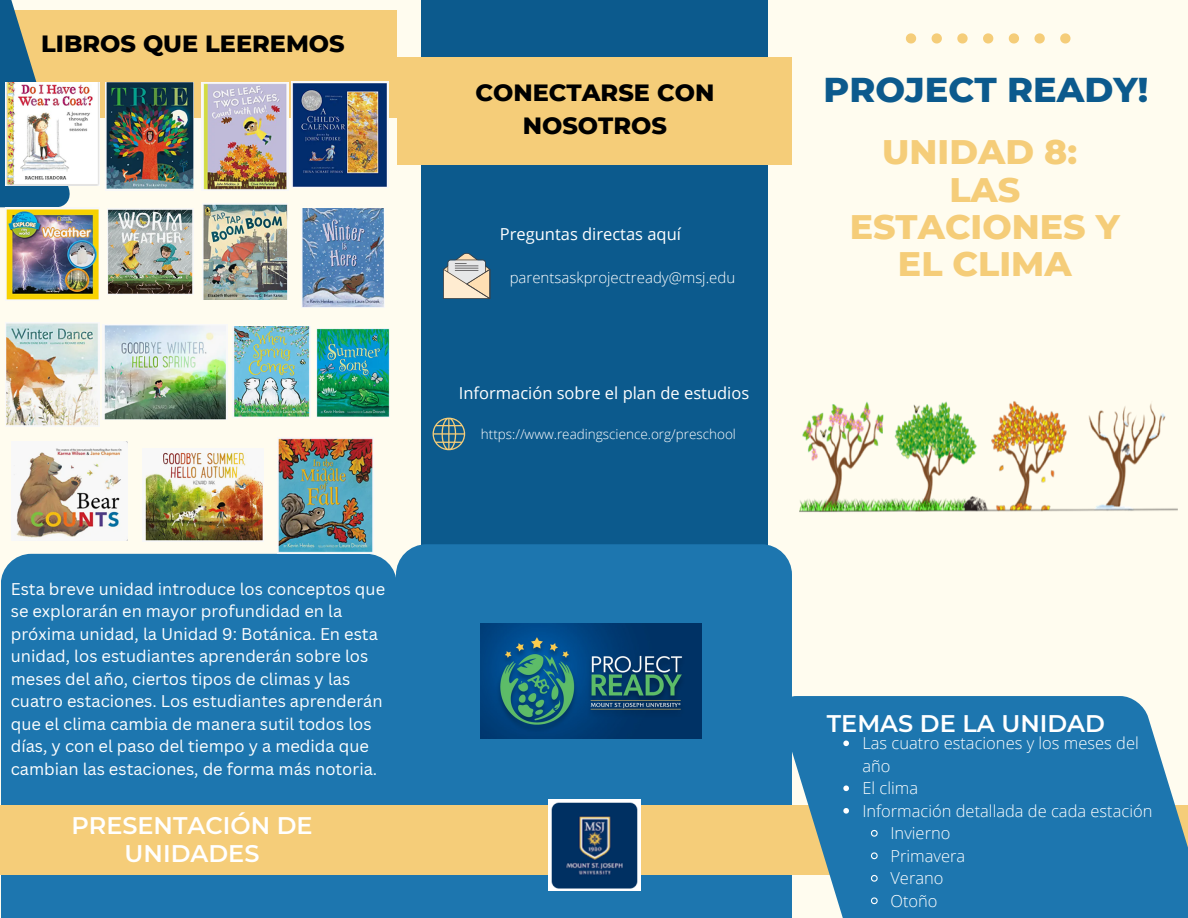
<style>
.page{position:relative;width:1188px;height:918px;background:#fffcef}
.page>*{position:absolute;margin:0;border:0;box-sizing:border-box;transform-origin:0 0}
.t1{font:800 35.25px "Montserrat";color:#0c5a8d}
.t2{font:800 34.8px/37.2px "Montserrat";color:#f5cd79;text-align:center}
.t3{font:800 24px/32.7px "Montserrat";color:#000;text-align:center}
.t4{font:600 24px/28.2px "Montserrat";color:#fff;text-align:center}
.t5{font:16.5px/22.5px "Canva Sans";color:#fff}
.t6{font:300 16.5px/22.5px "Open Sans";color:#fff}
.t7{font:16.5px "Open Sans";color:#fff}
.t8{font:300 15px "Open Sans";color:#fff}
.t9{font:300 13.5px "Open Sans";color:#fff}
</style>
<div class="page">
<div style="left:421px;top:0;width:347px;height:900px;background:#0c5a8d"></div>
<div style="left:1px;top:554px;width:395px;height:364px;background:#1d76af"></div>
<div style="left:396px;top:544px;width:396px;height:374px;background:#1d76af"></div>
<div style="left:0;top:806px;width:1188px;height:69px;background:#f5cd79"></div>
<div style="left:0;top:10px;width:397px;height:107px;background:#f5cd79"></div>
<svg style="left:781px;top:696px;width:407px;height:222px;background:#3180b1"></svg>
<svg style="left:0;top:0;width:69px;height:207px"></svg>
<svg style="left:906px;top:33px;width:10px;height:11px"></svg>
<svg style="left:983px;top:33px;width:10px;height:11px"></svg>
<svg style="left:932px;top:33px;width:10px;height:11px"></svg>
<svg style="left:1009px;top:33px;width:10px;height:11px"></svg>
<svg style="left:957px;top:33px;width:11px;height:11px"></svg>
<svg style="left:1034px;top:33px;width:11px;height:11px"></svg>
<svg style="left:1060px;top:33px;width:11px;height:11px"></svg>
<svg style="left:433px;top:418px;width:32px;height:32px"></svg>
<img style="left:481px;top:624px;width:220px;height:114px">
<img style="left:549px;top:799px;width:92px;height:91px">
<svg style="left:443px;top:253px;width:47px;height:46px;background:#bbbcb4"></svg>
<div style="left:397px;top:57px;width:395px;height:108px;background:#f5cd79"></div>
<img style="left:799px;top:401px;width:378px;height:111px">
<img style="left:6px;top:82px;width:93px;height:104px">
<img style="left:105px;top:82px;width:88px;height:108px">
<img style="left:201px;top:82px;width:88px;height:108px">
<img style="left:291px;top:82px;width:97px;height:105px">
<img style="left:6px;top:209px;width:93px;height:91px">
<img style="left:107px;top:209px;width:86px;height:85px">
<img style="left:203px;top:204px;width:84px;height:96px">
<img style="left:302px;top:208px;width:83px;height:99px">
<img style="left:6px;top:323px;width:92px;height:103px">
<img style="left:104px;top:325px;width:122px;height:94px">
<img style="left:234px;top:326px;width:76px;height:91px">
<img style="left:316px;top:329px;width:73px;height:88px">
<img style="left:14px;top:442px;width:113px;height:99px">
<img style="left:145px;top:452px;width:118px;height:89px">
<img style="left:278px;top:438px;width:95px;height:115px">
<svg style="left:843px;top:740px;width:6px;height:6px"></svg>
<svg style="left:843px;top:785px;width:6px;height:6px"></svg>
<svg style="left:843px;top:808px;width:6px;height:6px"></svg>
<svg style="left:870px;top:829px;width:9px;height:9px"></svg>
<svg style="left:870px;top:852px;width:9px;height:8px"></svg>
<svg style="left:870px;top:874px;width:9px;height:9px"></svg>
<svg style="left:870px;top:897px;width:9px;height:8px"></svg>
<p class="t3" style="left:41px;top:27px;width:305px">LIBROS QUE LEEREMOS</p>
<p class="t5" style="left:11px;top:577px;width:376px">Esta breve unidad introduce los conceptos que se explorarán en mayor profundidad en la próxima unidad, la Unidad 9: Botánica. En esta unidad, los estudiantes aprenderán sobre los meses del año, ciertos tipos de climas y las cuatro estaciones. Los estudiantes aprenderán que el clima cambia de manera sutil todos los días, y con el paso del tiempo y a medida que cambian las estaciones, de forma más notoria.</p>
<p class="t4" style="left:71px;top:811px;width:243px">PRESENTACIÓN DE<br>UNIDADES</p>
<p class="t3" style="left:475px;top:76px;width:241px">CONECTARSE CON<br>NOSOTROS</p>
<p class="t7" style="left:500px;top:223px;width:183px">Preguntas directas aquí</p>
<p class="t8" style="left:510px;top:267px;width:227px">parentsaskprojectready@msj.edu</p>
<p class="t7" style="left:459px;top:381px;width:292px">Información sobre el plan de estudios</p>
<p class="t9" style="left:481px;top:424px;width:257px">https://www.readingscience.org/preschool</p>
<p class="t1" style="left:824px;top:68px;width:326px">PROJECT READY!</p>
<p class="t2" style="left:882px;top:133px;width:196px">UNIDAD 8:</p>
<p class="t2" style="left:850px;top:171px;width:271px">LAS<br>ESTACIONES Y<br>EL CLIMA</p>
<p class="t4" style="left:827px;top:709px;width:280px">TEMAS DE LA UNIDAD</p>
<p class="t6" style="left:862px;top:732px;width:278px">Las cuatro estaciones y los meses del año</p>
<p class="t6" style="left:862px;top:777px;width:57px">El clima</p>
<p class="t6" style="left:862px;top:799px;width:292px">Información detallada de cada estación</p>
<p class="t6" style="left:890px;top:822px;width:62px">Invierno</p>
<p class="t6" style="left:890px;top:844px;width:76px">Primavera</p>
<p class="t6" style="left:890px;top:867px;width:55px">Verano</p>
<p class="t6" style="left:890px;top:889px;width:49px">Otoño</p>
</div>
